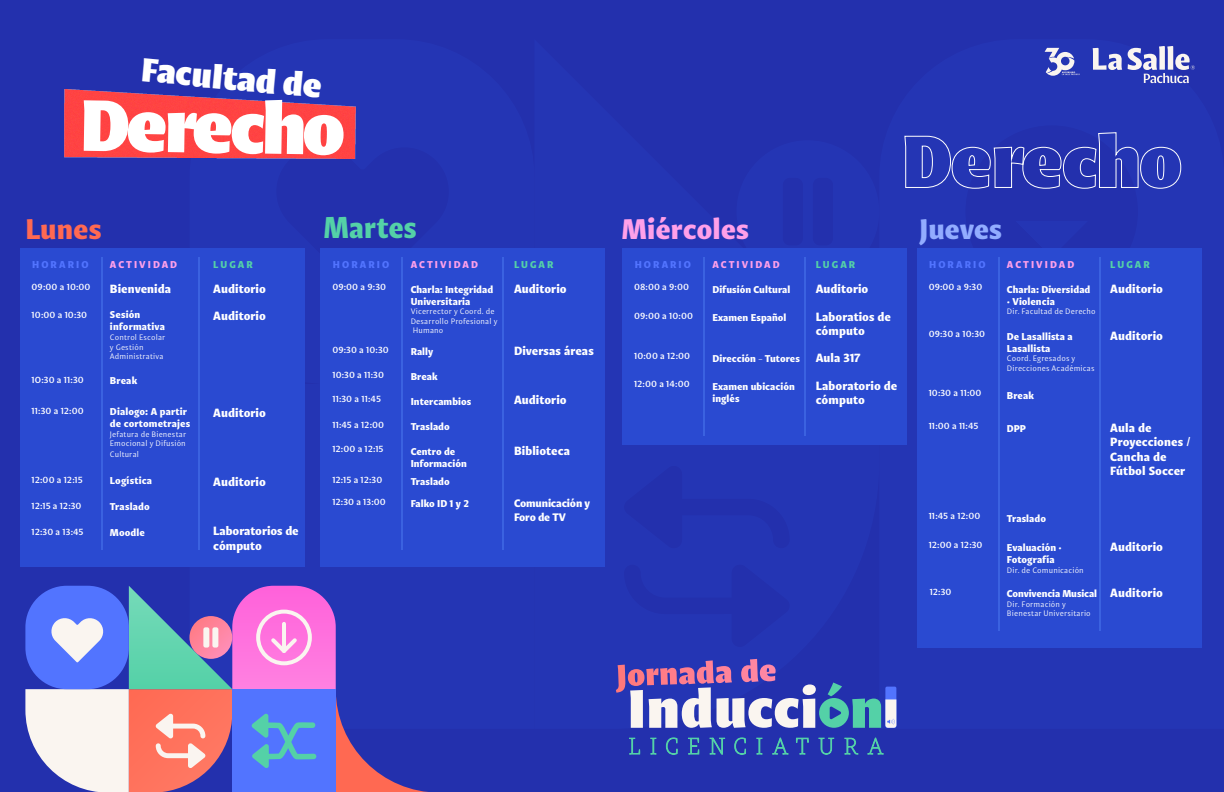
<style>
.page{position:relative;width:1224px;height:792px;background:#fff}
.page>*{position:absolute;margin:0;border:0;box-sizing:border-box;transform-origin:0 0}
.t1{font:800 77.7px "Indivisa Display Sans";color:#fff}
.t2{font:800 35.6px "Indivisa Display Sans";color:#fff}
.t3{font:900 30.3px "Indivisa Text Sans";letter-spacing:.005em;color:#54d1a7;scale:.94 1}
.t4{font:900 28.5px "Indivisa Text Sans";color:#ffa0e9}
.t5{font:900 28.5px "Indivisa Text Sans";letter-spacing:-.005em;color:#92acff}
.t6{font:900 28.5px "Indivisa Text Sans";color:#ff6952}
.t7{font:900 12px/14.4px "Indivisa Text Sans";color:#fff}
.t8{font:900 11px/13.2px "Indivisa Text Sans";letter-spacing:-.02em;color:#fff}
.t9{font:900 10px/12px "Indivisa Text Sans";letter-spacing:.005em;color:#fff}
.t10{font:900 10px "Indivisa Text Sans";letter-spacing:.2em;color:#ffa0e9}
.t11{font:900 10px "Indivisa Text Sans";letter-spacing:.21em;color:#5274ff}
.t12{font:900 10px "Indivisa Text Sans";letter-spacing:.205em;color:#54d1a7}
.t13{font:700 9px "Indivisa Text Sans";letter-spacing:.005em;color:#fff}
.t14{font:8px/9.6px "Indivisa Text Sans";letter-spacing:.015em;color:#fff}
</style>
<div class="page">
<div style="left:0;top:0;width:1224px;height:791px;background:#2330ad"></div>
<svg style="left:1016px;top:248px;width:72px;height:1px"></svg>
<svg style="left:737px;top:248px;width:142px;height:1px"></svg>
<svg style="left:629px;top:738px;width:11px;height:16px"></svg>
<svg style="left:651px;top:738px;width:5px;height:16px"></svg>
<svg style="left:666px;top:738px;width:11px;height:17px"></svg>
<svg style="left:688px;top:738px;width:11px;height:16px"></svg>
<svg style="left:710px;top:738px;width:15px;height:16px"></svg>
<svg style="left:735px;top:738px;width:11px;height:17px"></svg>
<svg style="left:757px;top:738px;width:5px;height:16px"></svg>
<svg style="left:772px;top:738px;width:16px;height:16px"></svg>
<svg style="left:796px;top:738px;width:12px;height:16px"></svg>
<svg style="left:819px;top:738px;width:15px;height:17px"></svg>
<svg style="left:845px;top:738px;width:13px;height:16px"></svg>
<svg style="left:868px;top:738px;width:16px;height:16px"></svg>
<svg style="left:616px;top:659px;width:280px;height:69px"></svg>
<svg style="left:25px;top:586px;width:414px;height:206px"></svg>
<img style="left:64px;top:89px;width:292px;height:70px">
<svg style="left:1093px;top:48px;width:29px;height:22px"></svg>
<svg style="left:1128px;top:46px;width:67px;height:37px"></svg>
<svg style="left:1045px;top:48px;width:35px;height:28px"></svg>
<svg style="left:904px;top:132px;width:277px;height:57px"></svg>
<div style="left:20px;top:249px;width:285px;height:318px;background:#2a4ad1"></div>
<hr style="left:101px;top:257px;width:1px;height:293px;background:#3b62e0">
<hr style="left:199px;top:257px;width:1px;height:293px;background:#3b62e0">
<div style="left:321px;top:249px;width:284px;height:318px;background:#2a4ad1"></div>
<hr style="left:402px;top:257px;width:1px;height:293px;background:#3b62e0">
<hr style="left:503px;top:257px;width:1px;height:293px;background:#3b62e0">
<div style="left:622px;top:249px;width:285px;height:196px;background:#2a4ad1"></div>
<hr style="left:703px;top:257px;width:2px;height:179px;background:#3b62e0">
<hr style="left:804px;top:257px;width:2px;height:179px;background:#3b62e0">
<div style="left:917px;top:249px;width:285px;height:399px;background:#2a4ad1"></div>
<hr style="left:998px;top:257px;width:1px;height:374px;background:#3b62e0">
<hr style="left:1099px;top:257px;width:1px;height:374px;background:#3b62e0">
<h2 class="t2" style="left:144px;top:40px;width:183px;rotate:5deg">Facultad de</h2>
<h1 class="t1" style="left:81px;top:60px;width:268px;rotate:1deg">Derecho</h1>
<h3 class="t6" style="left:25px;top:204px;width:78px">Lunes</h3>
<h3 class="t3" style="left:323px;top:201px;width:101px">Martes</h3>
<h3 class="t4" style="left:621px;top:204px;width:129px">Miércoles</h3>
<h3 class="t5" style="left:919px;top:204px;width:84px">Jueves</h3>
<p class="t13" style="left:32px;top:279px;width:60px">09:00 a 10:00</p>
<p class="t7" style="left:110px;top:280px;width:63px">Bienvenida</p>
<p class="t7" style="left:213px;top:280px;width:54px">Auditorio</p>
<p class="t13" style="left:32px;top:307px;width:57px">10:00 a 10:30</p>
<p class="t9" style="left:110px;top:308px;width:57px">Sesión informativa</p>
<p class="t14" style="left:110px;top:332px;width:57px">Control Escolar y Gestión<br>Administrativa</p>
<p class="t11" style="left:32px;top:255px;width:58px">HORARIO</p>
<p class="t10" style="left:110px;top:255px;width:69px">ACTIVIDAD</p>
<p class="t12" style="left:213px;top:255px;width:41px">LUGAR</p>
<p class="t11" style="left:333px;top:255px;width:58px">HORARIO</p>
<p class="t10" style="left:411px;top:255px;width:69px">ACTIVIDAD</p>
<p class="t12" style="left:514px;top:255px;width:41px">LUGAR</p>
<p class="t11" style="left:635px;top:255px;width:58px">HORARIO</p>
<p class="t10" style="left:712px;top:255px;width:69px">ACTIVIDAD</p>
<p class="t12" style="left:816px;top:255px;width:41px">LUGAR</p>
<p class="t11" style="left:929px;top:255px;width:58px">HORARIO</p>
<p class="t10" style="left:1007px;top:255px;width:69px">ACTIVIDAD</p>
<p class="t12" style="left:1110px;top:255px;width:41px">LUGAR</p>
<p class="t7" style="left:514px;top:280px;width:54px">Auditorio</p>
<p class="t13" style="left:634px;top:279px;width:56px">08:00 a 9:00</p>
<p class="t9" style="left:712px;top:282px;width:80px">Difusión Cultural</p>
<p class="t7" style="left:816px;top:280px;width:54px">Auditorio</p>
<p class="t13" style="left:634px;top:308px;width:60px">09:00 a 10:00</p>
<p class="t9" style="left:712px;top:311px;width:76px">Examen Español</p>
<p class="t7" style="left:816px;top:309px;width:77px">Laboratios de cómputo</p>
<p class="t13" style="left:634px;top:349px;width:58px">10:00 a 12:00</p>
<p class="t9" style="left:712px;top:352px;width:89px">Dirección - Tutores</p>
<p class="t7" style="left:816px;top:350px;width:47px">Aula 317</p>
<p class="t13" style="left:634px;top:377px;width:57px">12:00 a 14:00</p>
<p class="t9" style="left:712px;top:379px;width:84px">Examen ubicación inglés</p>
<p class="t7" style="left:816px;top:377px;width:83px">Laboratorio de cómputo</p>
<p class="t7" style="left:1110px;top:280px;width:54px">Auditorio</p>
<p class="t13" style="left:332px;top:279px;width:55px">09:00 a 9:30</p>
<p class="t9" style="left:411px;top:282px;width:84px">Charla: Integridad<br>Universitaria</p>
<p class="t14" style="left:411px;top:306px;width:88px">Vicerrector y Coord. de<br>Desarrollo Profesional y<br>Humano</p>
<p class="t13" style="left:929px;top:279px;width:55px">09:00 a 9:30</p>
<p class="t9" style="left:1007px;top:282px;width:85px">Charla: Diversidad · Violencia</p>
<p class="t14" style="left:1007px;top:306px;width:90px">Dir. Facultad de Derecho</p>
<p class="t7" style="left:213px;top:308px;width:54px">Auditorio</p>
<p class="t7" style="left:1110px;top:328px;width:54px">Auditorio</p>
<p class="t13" style="left:929px;top:327px;width:58px">09:30 a 10:30</p>
<p class="t9" style="left:1007px;top:330px;width:67px">De Lasallista a<br>Lasallista</p>
<p class="t14" style="left:1007px;top:353px;width:89px">Coord. Egresados y<br>Direcciones Académicas</p>
<p class="t13" style="left:332px;top:342px;width:58px">09:30 a 10:30</p>
<p class="t9" style="left:411px;top:345px;width:24px">Rally</p>
<p class="t7" style="left:514px;top:343px;width:81px">Diversas áreas</p>
<p class="t13" style="left:332px;top:367px;width:53px">10:30 a 11:30</p>
<p class="t9" style="left:411px;top:370px;width:28px">Break</p>
<p class="t13" style="left:32px;top:372px;width:54px">1O:30 a 11:30</p>
<p class="t9" style="left:110px;top:374px;width:29px">Break</p>
<p class="t13" style="left:32px;top:403px;width:54px">11:30 a 12:00</p>
<p class="t9" style="left:110px;top:405px;width:82px">Dialogo: A partir de cortometrajes</p>
<p class="t14" style="left:110px;top:429px;width:78px">Jefatura de Bienestar<br>Emocional y Difusión</p>
<p class="t14" style="left:110px;top:449px;width:31px">Cultural</p>
<p class="t13" style="left:929px;top:386px;width:54px">10:30 a 11:00</p>
<p class="t9" style="left:1007px;top:389px;width:28px">Break</p>
<p class="t7" style="left:514px;top:392px;width:54px">Auditorio</p>
<p class="t13" style="left:332px;top:392px;width:50px">11:30 a 11:45</p>
<p class="t9" style="left:411px;top:395px;width:62px">Intercambios</p>
<p class="t7" style="left:213px;top:404px;width:54px">Auditorio</p>
<p class="t13" style="left:332px;top:417px;width:53px">11:45 a 12:00</p>
<p class="t9" style="left:411px;top:420px;width:41px">Traslado</p>
<p class="t13" style="left:929px;top:419px;width:51px">11:00 a 11:45</p>
<p class="t9" style="left:1007px;top:421px;width:20px">DPP</p>
<p class="t7" style="left:1110px;top:419px;width:82px">Aula de<br>Proyecciones /<br>Cancha de<br>Fútbol Soccer</p>
<p class="t13" style="left:332px;top:441px;width:53px">12:00 a 12:15</p>
<p class="t9" style="left:411px;top:444px;width:58px">Centro de<br>Información</p>
<p class="t7" style="left:514px;top:442px;width:57px">Biblioteca</p>
<p class="t13" style="left:332px;top:494px;width:55px">12:30 a 13:00</p>
<p class="t9" style="left:411px;top:497px;width:60px">Falko ID 1 y 2</p>
<p class="t8" style="left:514px;top:496px;width:78px">Comunicación y<br>Foro de TV</p>
<p class="t13" style="left:32px;top:473px;width:53px">12:00 a 12:15</p>
<p class="t9" style="left:110px;top:474px;width:44px">Logística</p>
<p class="t7" style="left:213px;top:474px;width:54px">Auditorio</p>
<p class="t7" style="left:213px;top:523px;width:87px">Laboratorios de cómputo</p>
<p class="t13" style="left:332px;top:472px;width:51px">12:15 a 12:30</p>
<p class="t9" style="left:411px;top:475px;width:41px">Traslado</p>
<p class="t13" style="left:32px;top:499px;width:51px">12:15 a 12:30</p>
<p class="t9" style="left:110px;top:500px;width:41px">Traslado</p>
<p class="t13" style="left:32px;top:524px;width:53px">12:30 a 13:45</p>
<p class="t9" style="left:110px;top:525px;width:37px">Moodle</p>
<p class="t13" style="left:929px;top:509px;width:53px">11:45 a 12:00</p>
<p class="t9" style="left:1007px;top:512px;width:41px">Traslado</p>
<p class="t7" style="left:1110px;top:539px;width:54px">Auditorio</p>
<p class="t13" style="left:929px;top:538px;width:55px">12:00 a 12:30</p>
<p class="t9" style="left:1007px;top:541px;width:56px">Evaluación ·<br>Fotografía</p>
<p class="t14" style="left:1007px;top:565px;width:78px">Dir. de Comunicación</p>
<p class="t13" style="left:930px;top:584px;width:23px">12:30</p>
<p class="t9" style="left:1007px;top:587px;width:92px">Convivencia Musical</p>
<p class="t14" style="left:1007px;top:599px;width:85px">Dir. Formación y<br>Bienestar Universitario</p>
<p class="t7" style="left:1110px;top:585px;width:54px">Auditorio</p>
</div>
